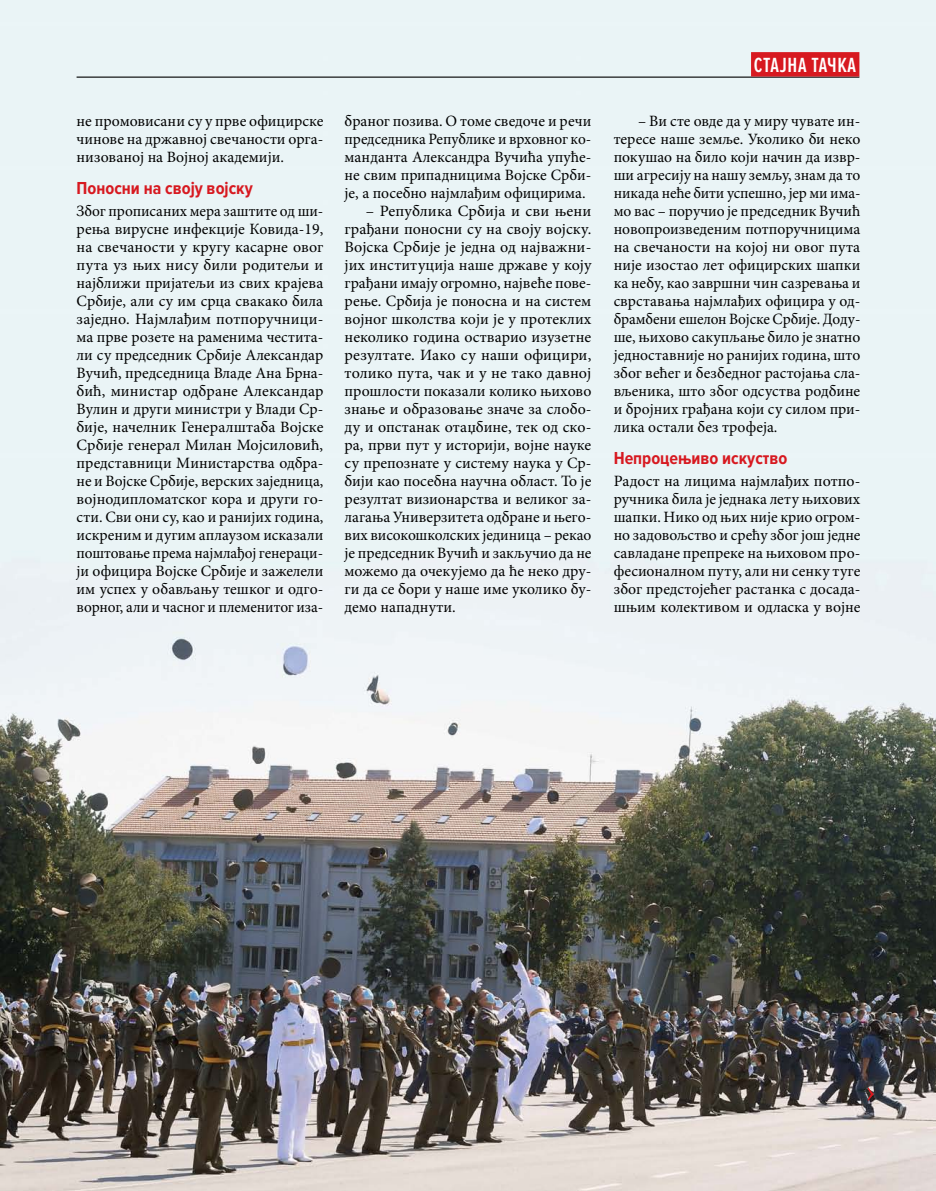
<style>
.page{position:relative;width:936px;height:1191px;background:#fff}
.page>*{position:absolute;margin:0;border:0;box-sizing:border-box;transform-origin:0 0}
.t1{font:600 21.3px "Proxima Nova Ex Cn";letter-spacing:.03em;color:#fff}
.t2{font:700 18px "Proxima Nova Cond";color:#d71920}
.t3{font:15.75px/18px "Minion Pro";color:#000;text-align:justify}
</style>
<div class="page">
<img style="left:0;top:0;width:935px;height:1191px">
<svg style="left:867px;top:1087px;width:6px;height:13px"></svg>
<hr style="left:77px;top:77px;width:782px;height:1px;background:#000">
<div style="left:751px;top:52px;width:108px;height:25px;background:#d71920"></div>
<p class="t3" style="left:77px;top:112px;width:248px">не промовисани су у прве официрске чинове на државној свечаности орга&shy;низованој на Војној академији.</p>
<p class="t2" style="left:77px;top:177px;width:178px">Поносни на своју војску</p>
<p class="t3" style="left:77px;top:202px;width:248px">Због прописаних мера заштите од ши&shy;рења вирусне инфекције Ковида-19, на свечаности у кругу касарне овог пута уз њих нису били родитељи и најближи пријатељи из свих крајева Србије, али су им срца свакако била заједно. Најмлађим потпоручници&shy;ма прве розете на раменима честита&shy;ли су председник Србије Александар Вучић, председница Владе Ана Брна&shy;бић, министар одбране Александар Вулин и други министри у Влади Ср&shy;бије, начелник Генералштаба Војске Србије генерал Милан Мојсиловић, представници Министарства одбра&shy;не и Војске Србије, верских заједница, војнодипломатског кора и други го&shy;сти. Сви они су, као и ранијих година, искреним и дугим аплаузом исказали поштовање према најмлађој генераци&shy;ји официра Војске Србије и зажелели им успех у обављању тешког и одго&shy;ворног, али и часног и племенитог иза-</p>
<p class="t3" style="left:344px;top:112px;width:248px">браног позива. О томе сведоче и речи председника Републике и врховног ко&shy;манданта Александра Вучића упуће&shy;не свим припадницима Војске Срби&shy;је, а посебно најмлађим официрима.</p>
<p class="t3" style="left:344px;top:202px;width:248px;text-indent:21px">– Република Србија и сви њени грађани поносни су на своју војску.<br>Војска Србије је једна од најважни&shy;јих институција наше државе у коју грађани имају огромно, највеће пове&shy;рење. Србија је поносна и на систем војног школства који је у протеклих неколико година остварио изузетне резултате. Иако су наши официри, толико пута, чак и у не тако давној прошлости показали колико њихово знање и образовање значе за слобо&shy;ду и опстанак отаџбине, тек од ско&shy;ра, први пут у историји, војне науке су препознате у систему наука у Ср&shy;бији као посебна научна област. То је резултат визионарства и великог за&shy;лагања Универзитета одбране и њего&shy;вих високошколских јединица – рекао је председник Вучић и закључио да не можемо да очекујемо да ће неко дру&shy;ги да се бори у наше име уколико бу&shy;демо нападнути.</p>
<h1 class="t1" style="left:753px;top:53px;width:104px">СТАЈНА ТАЧКА</h1>
<p class="t3" style="left:613px;top:112px;width:248px;text-indent:24px">– Ви сте овде да у миру чувате ин&shy;тересе наше земље. Уколико би неко покушао на било који начин да извр&shy;ши агресију на нашу земљу, знам да то никада неће бити успешно, јер ми има&shy;мо вас – поручио је председник Вучић новопроизведеним потпоручницима на свечаности на којој ни овог пута није изостао лет официрских шапки ка небу, као завршни чин сазревања и сврставања најмлађих официра у од&shy;брамбени ешелон Војске Србије. Доду&shy;ше, њихово сакупљање било је знатно једноставније но ранијих година, што због већег и безбедног растојања сла&shy;вљеника, што због одсуства родбине и бројних грађана који су силом при&shy;лика остали без трофеја.</p>
<p class="t2" style="left:613px;top:447px;width:175px">Непроцењиво искуство</p>
<p class="t3" style="left:613px;top:472px;width:248px">Радост на лицима најмлађих потпо&shy;ручника била је једнака лету њихових шапки. Нико од њих није крио огром&shy;но задовољство и срећу због још једне савладане препреке на њиховом про&shy;фесионалном путу, али ни сенку туге због предстојећег растанка с досада&shy;шњим колективом и одласка у војне</p>
</div>
